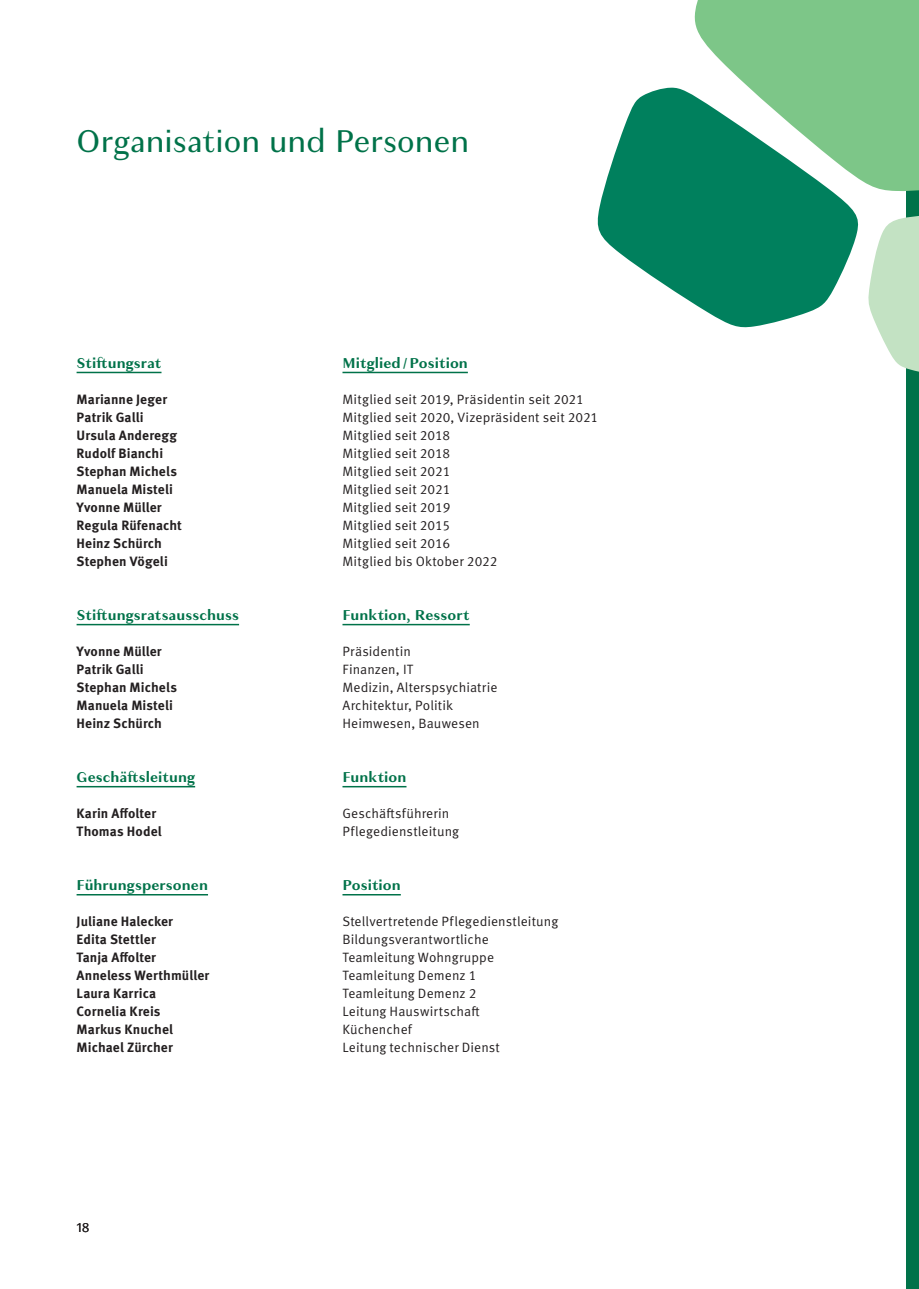
<style>
.page{position:relative;width:919px;height:1289px;background:#fff}
.page>*{position:absolute;margin:0;border:0;box-sizing:border-box;transform-origin:0 0}
.t1{font:33px "Granville";color:#007249}
.t2{font:700 15px "Granville";letter-spacing:.005em;color:#007249}
.t3{font:13.5px/18px "Meta Pro Norm";letter-spacing:.01em;color:#231f20}
.t4{font:700 13.5px/18px "Meta Pro";letter-spacing:.005em;color:#231f20}
</style>
<div class="page">
<div style="left:906px;top:0;width:12px;height:1288px;background:#007249"></div>
<hr style="left:77px;top:372px;width:84px;height:1px;background:#007249">
<hr style="left:77px;top:624px;width:162px;height:1px;background:#007249">
<hr style="left:77px;top:786px;width:118px;height:1px;background:#007249">
<hr style="left:342px;top:372px;width:126px;height:1px;background:#007249">
<hr style="left:342px;top:624px;width:127px;height:1px;background:#007249">
<hr style="left:342px;top:786px;width:64px;height:1px;background:#007249">
<hr style="left:77px;top:894px;width:131px;height:1px;background:#007249">
<hr style="left:342px;top:894px;width:59px;height:1px;background:#007249">
<svg style="left:868px;top:216px;width:50px;height:156px"></svg>
<svg style="left:597px;top:88px;width:262px;height:240px;fill:#00805d"></svg>
<svg style="left:690px;top:0;width:228px;height:191px"></svg>
<h1 class="t1" style="left:77px;top:119px;width:394px">Organisation und Personen</h1>
<p class="t2" style="left:77px;top:352px;width:86px">Stiftungsrat</p>
<p class="t4" style="left:77px;top:389px;width:107px">Marianne Jeger<br>Patrik Galli<br>Ursula Anderegg<br>Rudolf Bianchi<br>Stephan Michels<br>Manuela Misteli<br>Yvonne Müller<br>Regula Rüfenacht<br>Heinz Schürch<br>Stephen Vögeli</p>
<p class="t2" style="left:77px;top:604px;width:164px">Stiftungsratsausschuss</p>
<p class="t4" style="left:77px;top:641px;width:102px">Yvonne Müller<br>Patrik Galli<br>Stephan Michels<br>Manuela Misteli<br>Heinz Schürch</p>
<p class="t2" style="left:77px;top:766px;width:120px">Geschäftsleitung</p>
<p class="t4" style="left:77px;top:803px;width:87px">Karin Affolter<br>Thomas Hodel</p>
<p class="t2" style="left:77px;top:874px;width:133px">Führungspersonen</p>
<p class="t4" style="left:77px;top:911px;width:134px">Juliane Halecker<br>Edita Stettler<br>Tanja Affolter<br>Anneless Werthmüller<br>Laura Karrica<br>Cornelia Kreis<br>Markus Knuchel<br>Michael Zürcher</p>
<p class="t3" style="left:77px;top:1217px;width:15px">18</p>
<p class="t2" style="left:342px;top:352px;width:127px">Mitglied / Position</p>
<p class="t3" style="left:342px;top:389px;width:257px">Mitglied seit 2019, Präsidentin seit 2021<br>Mitglied seit 2020, Vizepräsident seit 2021<br>Mitglied seit 2018<br>Mitglied seit 2018<br>Mitglied seit 2021<br>Mitglied seit 2021<br>Mitglied seit 2019<br>Mitglied seit 2015<br>Mitglied seit 2016<br>Mitglied bis Oktober 2022</p>
<p class="t2" style="left:342px;top:604px;width:129px">Funktion, Ressort</p>
<p class="t3" style="left:342px;top:641px;width:156px">Präsidentin<br>Finanzen, IT<br>Medizin, Alterspsychiatrie<br>Architektur, Politik<br>Heimwesen, Bauwesen</p>
<p class="t2" style="left:342px;top:766px;width:65px">Funktion</p>
<p class="t3" style="left:342px;top:803px;width:118px">Geschäftsführerin<br>Pflegedienstleitung</p>
<p class="t2" style="left:342px;top:874px;width:60px">Position</p>
<p class="t3" style="left:342px;top:911px;width:217px">Stellvertretende Pflegedienstleitung<br>Bildungsverantwortliche<br>Teamleitung Wohngruppe<br>Teamleitung Demenz 1<br>Teamleitung Demenz 2<br>Leitung Hauswirtschaft<br>Küchenchef<br>Leitung technischer Dienst</p>
</div>
